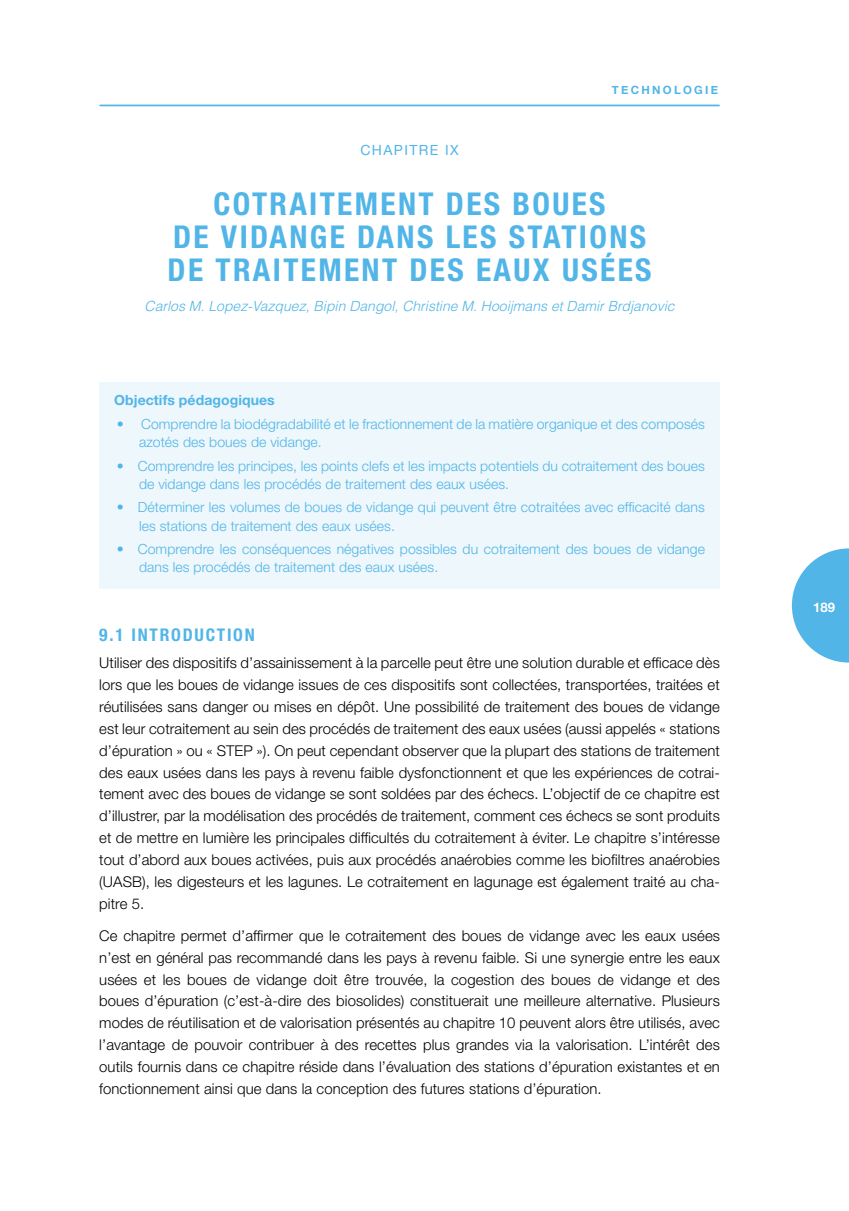
<style>
.page{position:relative;width:849px;height:1211px;background:#fff}
.page>*{position:absolute;margin:0;border:0;box-sizing:border-box;transform-origin:0 0}
.t1{font:700 condensed 31.5px/32.9px "Helvetica Neue LT Std";letter-spacing:.075em;color:#51b5e7;text-align:center}
.t2{font:700 condensed 17.5px "Helvetica Neue LT Std";letter-spacing:.1em;color:#51b5e7}
.t3{font:300 14.88px/21.9px "Helvetica Neue LT Std";letter-spacing:.005em;color:#000;text-align:justify}
.t4{font:300 14px/18.4px "Helvetica Neue LT Std";letter-spacing:.005em;color:#51b5e7}
.t5{font:italic 300 14px "Helvetica LT Std";color:#51b5e7}
.t6{font:700 14px "Helvetica Neue LT Std";letter-spacing:.005em;color:#51b5e7}
.t7{font:14px "Helvetica Neue";letter-spacing:.1em;color:#51b5e7}
.t8{font:700 13.12px "Helvetica Neue";color:#fff}
.t9{font:700 11.38px "Helvetica Neue";letter-spacing:.2em;color:#51b5e7}
</style>
<div class="page">
<svg style="left:791px;top:548px;width:57px;height:114px"></svg>
<hr style="left:100px;top:105px;width:618px;height:1px;background:#51b5e7">
<div style="left:99px;top:382px;width:620px;height:206px;background:#edf7fc"></div>
<p class="t9" style="left:611px;top:81px;width:108px">TECHNOLOGIE</p>
<p class="t7" style="left:360px;top:140px;width:100px">CHAPITRE IX</p>
<h1 class="t1" style="left:167px;top:187px;width:485px">COTRAITEMENT DES BOUES<br>DE VIDANGE DANS LES STATIONS<br>DE TRAITEMENT DES EAUX USÉES</h1>
<p class="t5" style="left:144px;top:297px;width:531px">Carlos M. Lopez-Vazquez, Bipin Dangol, Christine M. Hooijmans et Damir Brdjanovic</p>
<p class="t6" style="left:114px;top:392px;width:162px">Objectifs pédagogiques</p>
<p class="t4" style="left:139px;top:414px;width:567px;text-indent:-22px">• Comprendre la biodégradabilité et le fractionnement de la matière organique et des composés azotés des boues de vidange.</p>
<p class="t4" style="left:139px;top:456px;width:567px;text-indent:-22px">• Comprendre les principes, les points clefs et les impacts potentiels du cotraitement des boues de vidange dans les procédés de traitement des eaux usées.</p>
<p class="t4" style="left:139px;top:498px;width:567px;text-indent:-22px">• Déterminer les volumes de boues de vidange qui peuvent être cotraitées avec efficacité dans les stations de traitement des eaux usées.</p>
<p class="t4" style="left:139px;top:539px;width:567px;text-indent:-22px">• Comprendre les conséquences négatives possibles du cotraitement des boues de vidange dans les procédés de traitement des eaux usées.</p>
<p class="t2" style="left:99px;top:624px;width:157px">9.1 INTRODUCTION</p>
<p class="t3" style="left:99px;top:651px;width:622px">Utiliser des dispositifs d’assainissement à la parcelle peut être une solution durable et efficace dès lors que les boues de vidange issues de ces dispositifs sont collectées, transportées, traitées et réutilisées sans danger ou mises en dépôt. Une possibilité de traitement des boues de vidange est leur cotraitement au sein des procédés de traitement des eaux usées (aussi appelés « stations d’épuration » ou « STEP »). On peut cependant observer que la plupart des stations de traitement des eaux usées dans les pays à revenu faible dysfonctionnent et que les expériences de cotrai&shy;tement avec des boues de vidange se sont soldées par des échecs. L’objectif de ce chapitre est d’illustrer, par la modélisation des procédés de traitement, comment ces échecs se sont produits et de mettre en lumière les principales difficultés du cotraitement à éviter. Le chapitre s’intéresse tout d’abord aux boues activées, puis aux procédés anaérobies comme les biofiltres anaérobies (UASB), les digesteurs et les lagunes. Le cotraitement en lagunage est également traité au cha&shy;pitre 5.</p>
<p class="t3" style="left:99px;top:924px;width:622px">Ce chapitre permet d’affirmer que le cotraitement des boues de vidange avec les eaux usées n’est en général pas recommandé dans les pays à revenu faible. Si une synergie entre les eaux usées et les boues de vidange doit être trouvée, la cogestion des boues de vidange et des boues d’épuration (c’est-à-dire des biosolides) constituerait une meilleure alternative. Plusieurs modes de réutilisation et de valorisation présentés au chapitre 10 peuvent alors être utilisés, avec l’avantage de pouvoir contribuer à des recettes plus grandes via la valorisation. L’intérêt des outils fournis dans ce chapitre réside dans l’évaluation des stations d’épuration existantes et en fonctionnement ainsi que dans la conception des futures stations d’épuration.</p>
<p class="t8" style="left:813px;top:597px;width:23px">189</p>
</div>
